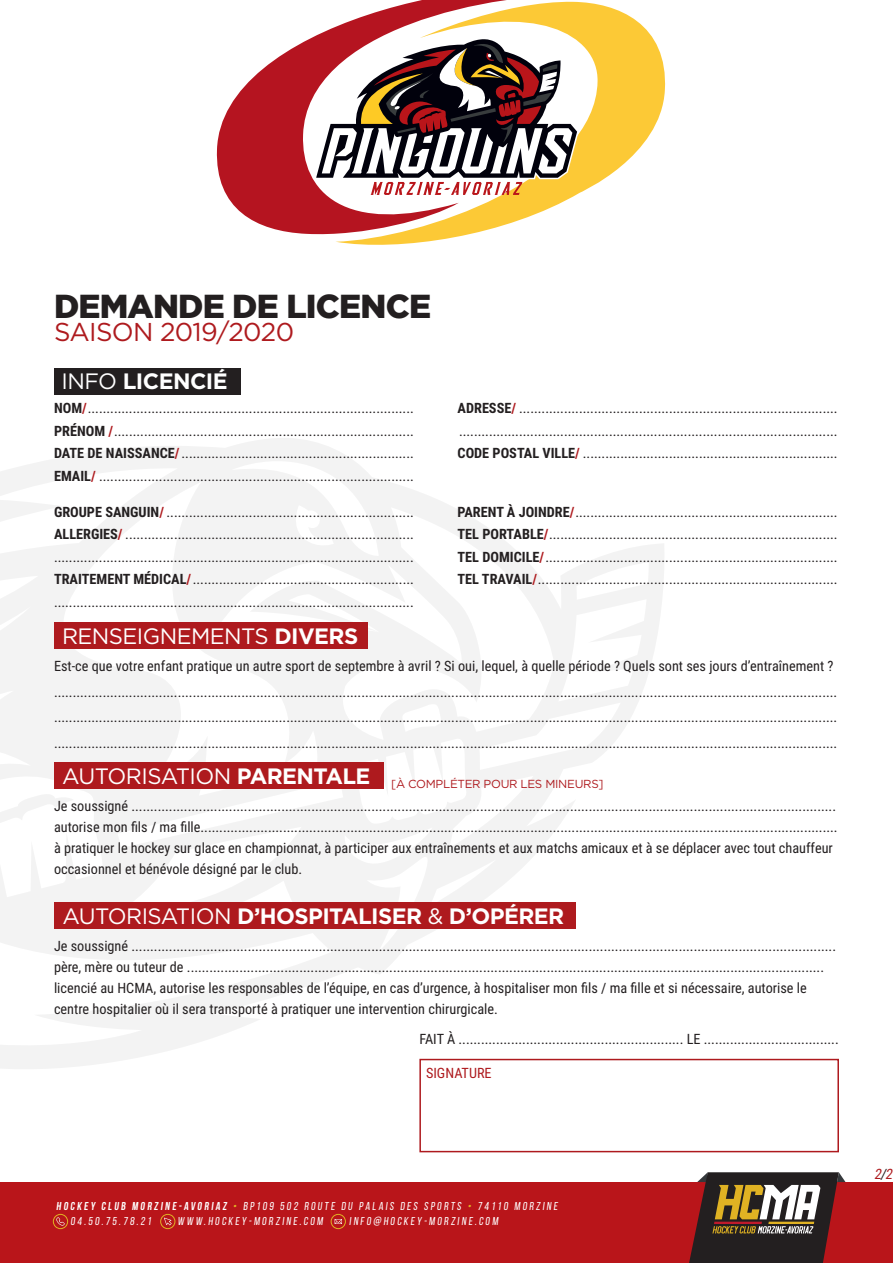
<style>
.page{position:relative;width:893px;height:1263px;background:#fff}
.page>*{position:absolute;margin:0;border:0;box-sizing:border-box;transform-origin:0 0}
.t1{font:900 33.15px "Gotham";letter-spacing:-.025em;color:#231f20}
.t2{font:25.8px "Gotham";letter-spacing:-.025em;color:#ae1a1e}
.t3{font:700 22.2px "Gotham";letter-spacing:-.025em;color:#fff}
.t4{font:22.2px "Gotham";letter-spacing:-.025em;color:#fff}
.t5{font:14.25px/21px "Roboto Condensed";color:#231f20}
.t6{font:14.25px "Roboto Condensed";color:#ae1a1e}
.t7{font:italic 14.25px "Roboto Condensed";color:#ae1a1e}
.t8{font:11.7px "Gotham";letter-spacing:-.025em;color:#ae1a1e}
.t9{font:11.4px/15.3px "Bebas Neue";color:#fff}
.s1{font-weight:400}
.s2{font-weight:700}
.s3{font-weight:700;color:#ae1a1e}
.s4{color:#e0b223}
.s5{color:#231f20}
</style>
<div class="page">
<div style="left:0;top:1182px;width:893px;height:81px;background:#b9151a"></div>
<svg style="left:689px;top:1172px;width:156px;height:91px;background:#64463b"></svg>
<div style="left:53px;top:1214px;width:15px;height:15px;border:1px solid #e0b223;border-radius:50%"></div>
<svg style="left:56px;top:1217px;width:9px;height:8px"></svg>
<div style="left:160px;top:1214px;width:15px;height:15px;border:1px solid #e0b223;border-radius:50%"></div>
<svg style="left:164px;top:1218px;width:8px;height:7px"></svg>
<div style="left:331px;top:1214px;width:15px;height:15px;border:1px solid #e0b223;border-radius:50%"></div>
<svg style="left:335px;top:1219px;width:7px;height:5px"></svg>
<svg style="left:216px;top:27px;width:119px;height:208px;fill:#b51420"></svg>
<svg style="left:335px;top:0;width:331px;height:245px"></svg>
<svg style="left:0;top:438px;width:667px;height:631px"></svg>
<svg style="left:0;top:791px;width:74px;height:52px"></svg>
<svg style="left:314px;top:38px;width:265px;height:157px"></svg>
<div style="left:54px;top:622px;width:313px;height:27px;background:#ae1a1e"></div>
<div style="left:54px;top:368px;width:187px;height:26px;background:#231f20"></div>
<div style="left:54px;top:762px;width:330px;height:27px;background:#ae1a1e"></div>
<div style="left:54px;top:902px;width:522px;height:26px;background:#ae1a1e"></div>
<div style="left:419px;top:1059px;width:420px;height:93px;border:2px solid #ae1a1e"></div>
<h1 class="t1" style="left:54px;top:287px;width:379px">DEMANDE DE LICENCE</h1>
<h2 class="t2" style="left:54px;top:316px;width:242px">SAISON 2019/2020</h2>
<h3 class="t3" style="left:62px;top:366px;width:167px"><span class="s1">INFO</span> LICENCIÉ</h3>
<p class="t5" style="left:54px;top:397px;width:361px"><span class="s2">NOM</span><span class="s3">/</span>.......................................................................................</p>
<p class="t5" style="left:458px;top:397px;width:382px"><span class="s2">ADRESSE</span><span class="s3">/</span> .....................................................................................</p>
<p class="t5" style="left:54px;top:420px;width:361px"><span class="s2">PRÉNOM</span> <span class="s3">/</span>................................................................................</p>
<p class="t5" style="left:459px;top:420px;width:380px">.....................................................................................................</p>
<p class="t5" style="left:54px;top:442px;width:361px"><span class="s2">DATE DE NAISSANCE</span><span class="s3">/</span>..............................................................</p>
<p class="t5" style="left:458px;top:442px;width:382px"><span class="s2">CODE POSTAL VILLE</span><span class="s3">/</span> ....................................................................</p>
<p class="t5" style="left:54px;top:465px;width:361px"><span class="s2">EMAIL</span><span class="s3">/</span> ....................................................................................</p>
<p class="t5" style="left:54px;top:501px;width:361px"><span class="s2">GROUPE SANGUIN</span><span class="s3">/</span> ..................................................................</p>
<p class="t5" style="left:458px;top:501px;width:382px"><span class="s2">PARENT À JOINDRE</span><span class="s3">/</span>......................................................................</p>
<p class="t5" style="left:54px;top:523px;width:361px"><span class="s2">ALLERGIES</span><span class="s3">/</span> .............................................................................</p>
<p class="t5" style="left:458px;top:523px;width:382px"><span class="s2">TEL PORTABLE</span><span class="s3">/</span>.............................................................................</p>
<p class="t5" style="left:54px;top:546px;width:361px">................................................................................................</p>
<p class="t5" style="left:458px;top:546px;width:382px"><span class="s2">TEL DOMICILE</span><span class="s3">/</span>..............................................................................</p>
<p class="t5" style="left:54px;top:568px;width:361px"><span class="s2">TRAITEMENT MÉDICAL</span><span class="s3">/</span>...........................................................</p>
<p class="t5" style="left:458px;top:568px;width:382px"><span class="s2">TEL TRAVAIL</span><span class="s3">/</span>................................................................................</p>
<p class="t5" style="left:54px;top:591px;width:361px">................................................................................................</p>
<h3 class="t4" style="left:62px;top:622px;width:298px">RENSEIGNEMENTS <span class="s2">DIVERS</span></h3>
<p class="t5" style="left:54px;top:653px;width:785px;line-height:25.5px">Est-ce que votre enfant pratique un autre sport de septembre à avril ? Si oui, lequel, à quelle période ? Quels sont ses jours d’entraînement ? ................................................................................................................................................................................................................. ................................................................................................................................................................................................................. .................................................................................................................................................................................................................</p>
<h3 class="t4" style="left:62px;top:762px;width:310px">AUTORISATION <span class="s2">PARENTALE</span></h3>
<p class="t8" style="left:391px;top:776px;width:214px">[À COMPLÉTER POUR LES MINEURS]</p>
<p class="t5" style="left:54px;top:795px;width:785px">Je soussigné ............................................................................................................................................................................................ autorise mon fils / ma fille.......................................................................................................................................................................... à pratiquer le hockey sur glace en championnat, à participer aux entraînements et aux matchs amicaux et à se déplacer avec tout chauffeur occasionnel et bénévole désigné par le club.</p>
<h3 class="t3" style="left:62px;top:901px;width:503px"><span class="s1">AUTORISATION</span> D’HOSPITALISER <span class="s1">&amp;</span> D’OPÉRER</h3>
<p class="t5" style="left:54px;top:935px;width:784px">Je soussigné ............................................................................................................................................................................................ père, mère ou tuteur de .......................................................................................................................................................................... licencié au HCMA, autorise les responsables de l’équipe, en cas d’urgence, à hospitaliser mon fils / ma fille et si nécessaire, autorise le centre hospitalier où il sera transporté à pratiquer une intervention chirurgicale.</p>
<p class="t5" style="left:419px;top:1028px;width:421px">FAIT À ............................................................ LE ....................................</p>
<p class="t6" style="left:426px;top:1063px;width:67px">SIGNATURE</p>
<p class="t9" style="left:70px;top:1198px;width:490px;text-indent:-14px"><span class="s2">HOCKEY CLUB MORZINE-AVORIAZ</span> <span class="s4">•</span> BP109 502 ROUTE DU PALAIS DES SPORTS <span class="s4">•</span> 74110 MORZINE<br>04.50.75.78.21</p>
<p class="t9" style="left:178px;top:1213px;width:148px">WWW.HOCKEY-MORZINE.COM</p>
<p class="t9" style="left:349px;top:1213px;width:152px">INFO@HOCKEY-MORZINE.COM</p>
<p class="t7" style="left:874px;top:1164px;width:23px">2<span class="s5">/</span>2</p>
</div>
